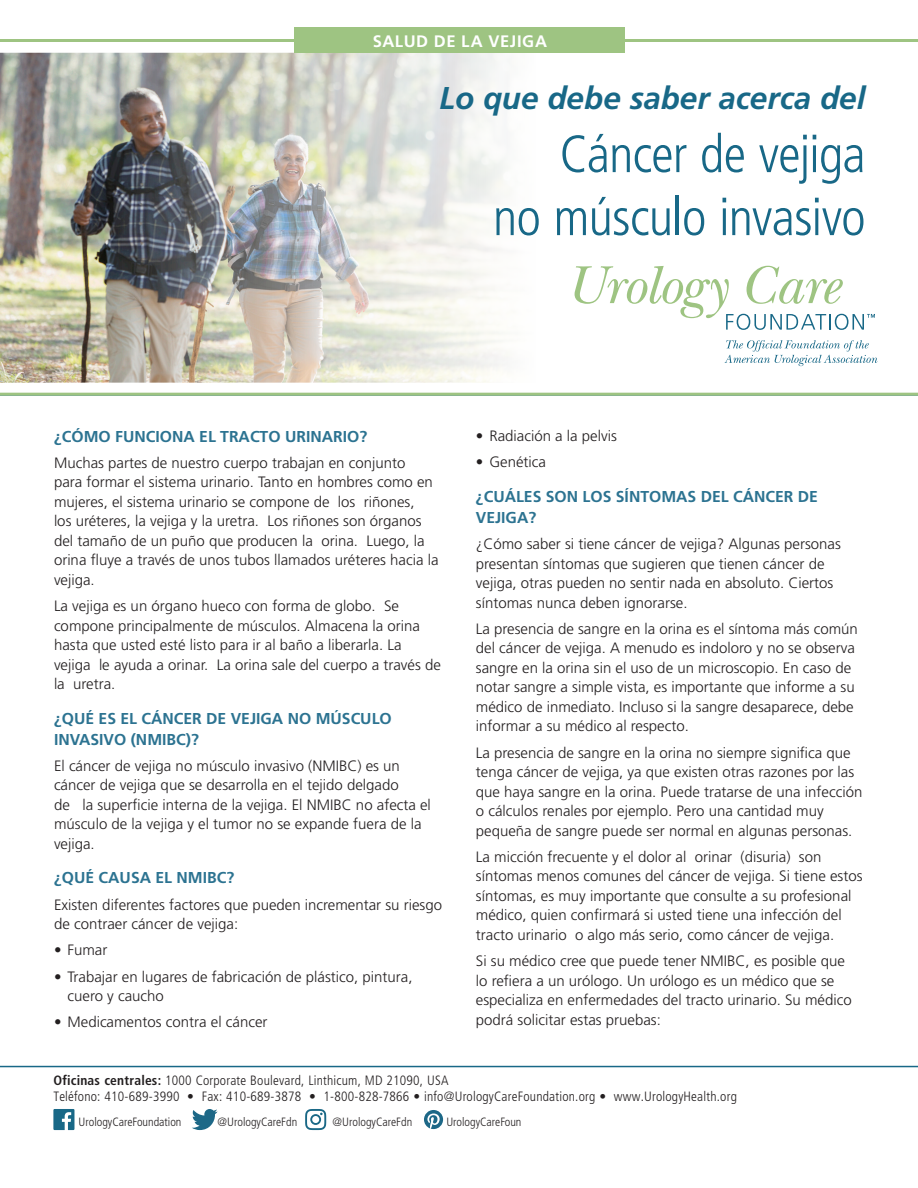
<style>
.page{position:relative;width:918px;height:1188px;background:#fff}
.page>*{position:absolute;margin:0;border:0;box-sizing:border-box;transform-origin:0 0}
.t1{font:300 condensed 52.5px/63px "Frutiger LT Pro";letter-spacing:-.015em;color:#186887;text-align:right}
.t2{font:italic 700 31.5px "Frutiger LT Pro";color:#186887}
.CoverTop{font:700 16.65px "Frutiger LT Pro";letter-spacing:.035em;color:#fff}
.Subhead1{font:700 15.75px/21px "Frutiger LT Pro";color:#2c7391}
.Body1{font:300 15px/19.5px "Frutiger LT Pro";color:#231f20}
.Bullet_List{font:300 15px/19.5px "Frutiger LT Pro";color:#231f20}
.Address_Info{font:300 condensed 13.5px "Frutiger LT Pro";letter-spacing:.015em;color:#231f20}
.Body_Copy_Sans{font:300 condensed 12px "Frutiger LT Pro";color:#231f20}
.s1{font-weight:700}
</style>
<div class="page">
<img style="left:0;top:52px;width:508px;height:331px">
<hr style="left:0;top:1066px;width:918px;height:1px;background:#186887">
<svg style="left:53px;top:1109px;width:21px;height:21px"></svg>
<svg style="left:192px;top:1109px;width:26px;height:21px"></svg>
<svg style="left:305px;top:1109px;width:21px;height:21px"></svg>
<svg style="left:424px;top:1110px;width:19px;height:19px"></svg>
<svg style="left:725px;top:340px;width:153px;height:26px"></svg>
<svg style="left:575px;top:266px;width:300px;height:64px"></svg>
<hr style="left:0;top:39px;width:918px;height:3px;background:#9ec482">
<hr style="left:0;top:393px;width:918px;height:3px;background:#9ec482">
<div style="left:295px;top:28px;width:330px;height:25px;background:#9ec482"></div>
<p class="CoverTop" style="left:373px;top:31px;width:176px">SALUD DE LA VEJIGA</p>
<p class="t2" style="left:440px;top:80px;width:427px">Lo que debe saber acerca del</p>
<p class="t1" style="left:493px;top:123px;width:374px">Cáncer de vejiga<br>no músculo invasivo</p>
<p class="Subhead1" style="left:54px;top:426px;width:315px">¿CÓMO FUNCIONA EL TRACTO URINARIO?</p>
<p class="Body1" style="left:54px;top:453px;width:386px">Muchas partes de nuestro cuerpo trabajan en conjunto<br>para formar el sistema urinario. Tanto en hombres como en mujeres, el sistema urinario se compone de los riñones,<br>los uréteres, la vejiga y la uretra. Los riñones son órganos del tamaño de un puño que producen la orina. Luego, la orina fluye a través de unos tubos llamados uréteres hacia la vejiga.</p>
<p class="Body1" style="left:54px;top:596px;width:388px">La vejiga es un órgano hueco con forma de globo. Se compone principalmente de músculos. Almacena la orina hasta que usted esté listo para ir al baño a liberarla. La vejiga le ayuda a orinar. La orina sale del cuerpo a través de la uretra.</p>
<p class="Subhead1" style="left:54px;top:708px;width:339px">¿QUÉ ES EL CÁNCER DE VEJIGA NO MÚSCULO<br>INVASIVO (NMIBC)?</p>
<p class="Body1" style="left:54px;top:756px;width:378px">El cáncer de vejiga no músculo invasivo (NMIBC) es un cáncer de vejiga que se desarrolla en el tejido delgado<br>de la superficie interna de la vejiga. El NMIBC no afecta el músculo de la vejiga y el tumor no se expande fuera de la vejiga.</p>
<p class="Subhead1" style="left:54px;top:868px;width:182px">¿QUÉ CAUSA EL NMIBC?</p>
<p class="Body1" style="left:54px;top:895px;width:390px">Existen diferentes factores que pueden incrementar su riesgo de contraer cáncer de vejiga:</p>
<p class="Bullet_List" style="left:54px;top:941px;width:55px">• Fumar</p>
<p class="Bullet_List" style="left:68px;top:967px;width:347px;text-indent:-14px">• Trabajar en lugares de fabricación de plástico, pintura, cuero y caucho</p>
<p class="Bullet_List" style="left:54px;top:1013px;width:215px">• Medicamentos contra el cáncer</p>
<p class="Bullet_List" style="left:476px;top:426px;width:143px">• Radiación a la pelvis</p>
<p class="Bullet_List" style="left:476px;top:453px;width:72px">• Genética</p>
<p class="Subhead1" style="left:476px;top:486px;width:344px">¿CUÁLES SON LOS SÍNTOMAS DEL CÁNCER DE<br>VEJIGA?</p>
<p class="Body1" style="left:476px;top:534px;width:367px">¿Cómo saber si tiene cáncer de vejiga? Algunas personas presentan síntomas que sugieren que tienen cáncer de vejiga, otras pueden no sentir nada en absoluto. Ciertos síntomas nunca deben ignorarse.</p>
<p class="Body1" style="left:476px;top:619px;width:384px">La presencia de sangre en la orina es el síntoma más común del cáncer de vejiga. A menudo es indoloro y no se observa sangre en la orina sin el uso de un microscopio. En caso de notar sangre a simple vista, es importante que informe a su médico de inmediato. Incluso si la sangre desaparece, debe informar a su médico al respecto.</p>
<p class="Body1" style="left:476px;top:743px;width:388px">La presencia de sangre en la orina no siempre significa que tenga cáncer de vejiga, ya que existen otras razones por las que haya sangre en la orina. Puede tratarse de una infección o cálculos renales por ejemplo. Pero una cantidad muy pequeña de sangre puede ser normal en algunas personas.</p>
<p class="Body1" style="left:476px;top:847px;width:388px">La micción frecuente y el dolor al orinar (disuria) son síntomas menos comunes del cáncer de vejiga. Si tiene estos síntomas, es muy importante que consulte a su profesional médico, quien confirmará si usted tiene una infección del tracto urinario o algo más serio, como cáncer de vejiga.</p>
<p class="Body1" style="left:476px;top:951px;width:377px">Si su médico cree que puede tener NMIBC, es posible que lo refiera a un urólogo. Un urólogo es un médico que se especializa en enfermedades del tracto urinario. Su médico podrá solicitar estas pruebas:</p>
<p class="Address_Info" style="left:53px;top:1072px;width:397px"><span class="s1">Oficinas centrales:</span> 1000 Corporate Boulevard, Linthicum, MD 21090, USA</p>
<p class="Address_Info" style="left:53px;top:1089px;width:685px">Teléfono: 410-689-3990 • Fax: 410-689-3878 • 1-800-828-7866 • info@UrologyCareFoundation.org • www.UrologyHealth.org</p>
<p class="Body_Copy_Sans" style="left:79px;top:1115px;width:104px">UrologyCareFoundation</p>
<p class="Body_Copy_Sans" style="left:218px;top:1115px;width:81px">@UrologyCareFdn</p>
<p class="Body_Copy_Sans" style="left:333px;top:1115px;width:81px">@UrologyCareFdn</p>
<p class="Body_Copy_Sans" style="left:446px;top:1115px;width:77px">UrologyCareFoun</p>
</div>
